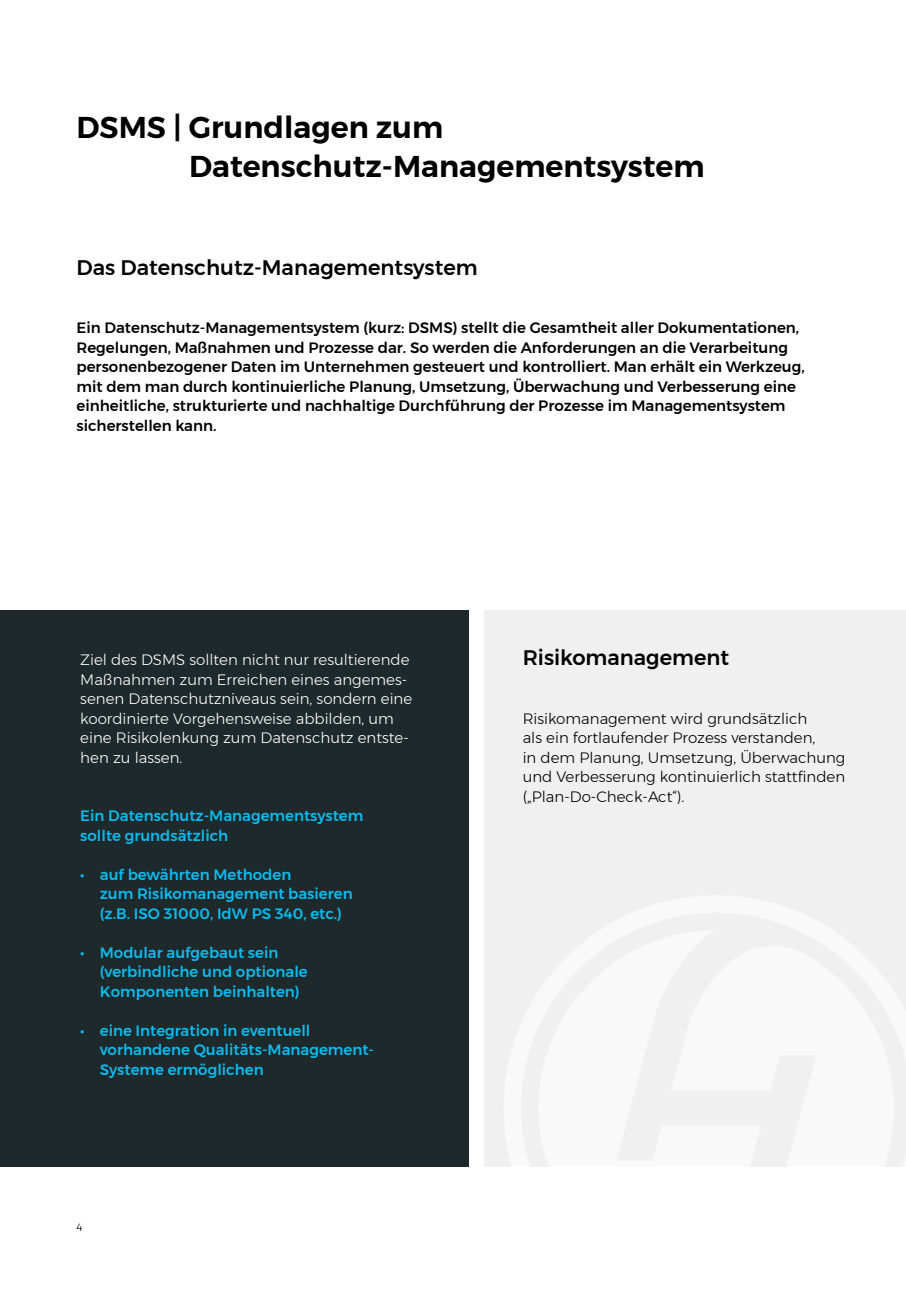
<style>
.page{position:relative;width:906px;height:1289px;background:#fff}
.page>*{position:absolute;margin:0;border:0;box-sizing:border-box;transform-origin:0 0}
.t1{font:600 30px/39px "Montserrat";color:#000}
.t2{font:500 21px "Montserrat";color:#000}
.t3{font:500 15px/19.5px "Montserrat";color:#000}
.t4{font:500 15px/19.5px "Montserrat";color:#0bbbef}
.t5{font:300 15px/19.5px "Montserrat";color:#fff}
.t6{font:300 15px/19.5px "Montserrat";color:#000}
.t7{font:300 10.5px "Montserrat";color:#000}
</style>
<div class="page">
<div style="left:0;top:610px;width:468px;height:556px;background:#1d292b"></div>
<div style="left:484px;top:610px;width:422px;height:556px;background:#f0f0f1"></div>
<h1 class="t1" style="left:189px;top:108px;width:517px;text-indent:-113px">DSMS | Grundlagen zum<br>Datenschutz-Managementsystem</h1>
<h2 class="t2" style="left:77px;top:251px;width:402px">Das Datenschutz-Managementsystem</h2>
<p class="t3" style="left:77px;top:318px;width:729px">Ein Datenschutz-Managementsystem (kurz: DSMS) stellt die Gesamtheit aller Dokumentationen, Regelungen, Maßnahmen und Prozesse dar. So werden die Anforderungen an die Verarbeitung personenbezogener Daten im Unternehmen gesteuert und kontrolliert. Man erhält ein Werkzeug, mit dem man durch kontinuierliche Planung, Umsetzung, Überwachung und Verbesserung eine einheitliche, strukturierte und nachhaltige Durchführung der Prozesse im Managementsystem sicherstellen kann.</p>
<p class="t5" style="left:80px;top:649px;width:333px">Ziel des DSMS sollten nicht nur resultierende Maßnahmen zum Erreichen eines angemes&shy;senen Datenschutzniveaus sein, sondern eine koordinierte Vorgehensweise abbilden, um eine Risikolenkung zum Datenschutz entste&shy;hen zu lassen.</p>
<p class="t4" style="left:80px;top:806px;width:285px">Ein Datenschutz-Managementsystem sollte grundsätzlich</p>
<p class="t4" style="left:100px;top:864px;width:254px;text-indent:-20px">• auf bewährten Methoden<br>zum Risikomanagement basieren (z.B. ISO 31000, IdW PS 340, etc.)</p>
<p class="t4" style="left:100px;top:942px;width:209px;text-indent:-20px">• Modular aufgebaut sein (verbindliche und optionale<br>Komponenten beinhalten)</p>
<p class="t4" style="left:100px;top:1020px;width:276px;text-indent:-20px">• eine Integration in eventuell vorhandene Qualitäts-Management-<br>Systeme ermöglichen</p>
<p class="t7" style="left:77px;top:1219px;width:8px">4</p>
<h2 class="t2" style="left:523px;top:641px;width:208px">Risikomanagement</h2>
<p class="t6" style="left:523px;top:708px;width:324px">Risikomanagement wird grundsätzlich<br>als ein fortlaufender Prozess verstanden,<br>in dem Planung, Umsetzung, Überwachung und Verbesserung kontinuierlich stattfinden („Plan-Do-Check-Act“).</p>
</div>
